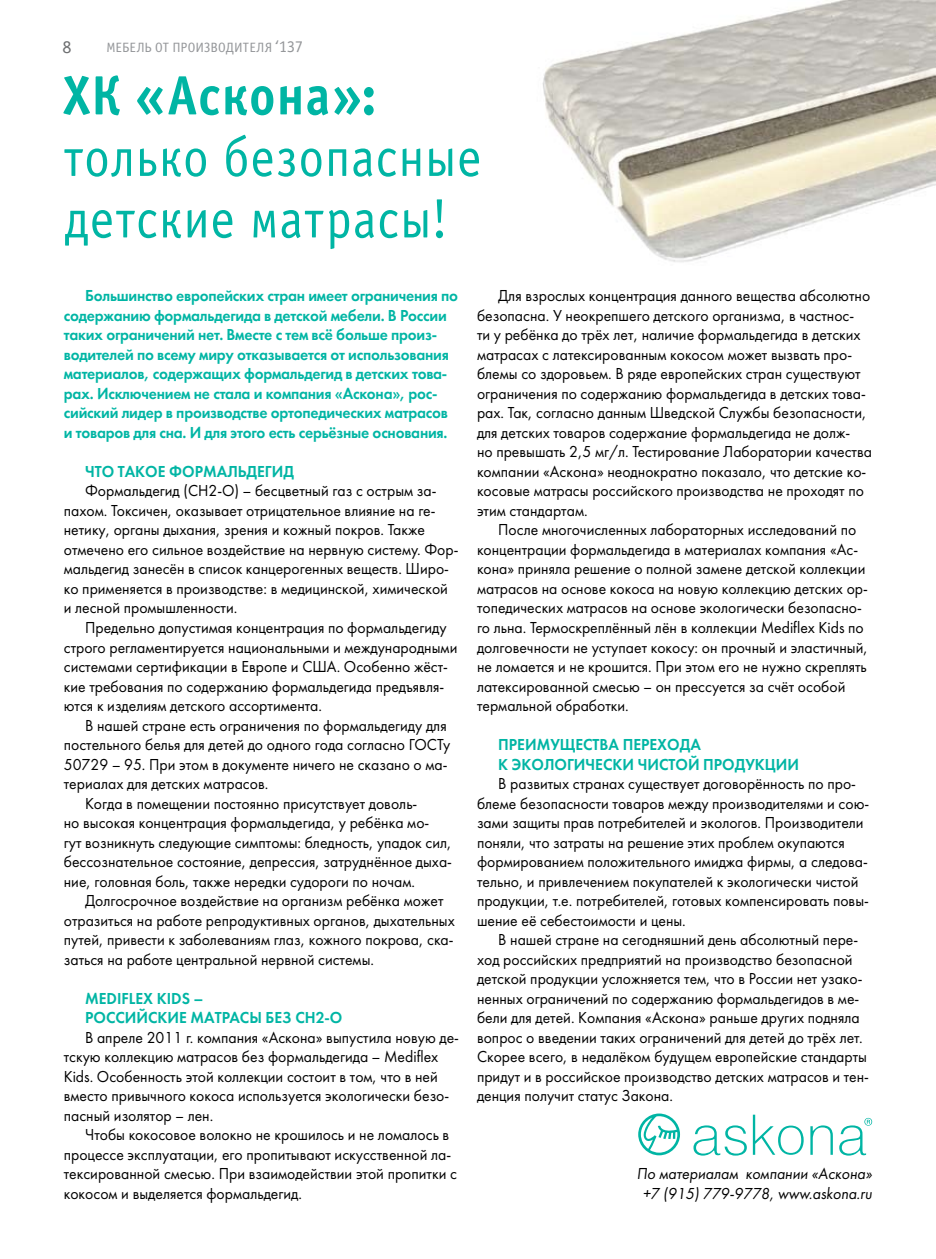
<style>
.page{position:relative;width:936px;height:1259px;background:#fff}
.page>*{position:absolute;margin:0;border:0;box-sizing:border-box;transform-origin:0 0}
.t1{font:55.5px/61.5px "Officina Sans Book C";letter-spacing:.015em;color:#00b5a4;scale:.92 1}
.t2{font:55.5px "Officina Sans Bold C";letter-spacing:.025em;color:#00b5a4;scale:.92 1}
.t3{font:16.5px/19.5px "Futura Book C";color:#000;scale:.95 1}
.t4{font:16.5px/19.5px "Futura Demi C";letter-spacing:-.015em;color:#00b5a4;scale:.95 1}
.t5{font:italic 16.5px/19.5px "Futura Book C";color:#000;text-align:center;scale:.95 1}
.t6{font:16.5px "Officina Sans Book C";color:#95979a}
.t7{font:13.5px "Officina Sans Book C";color:#95979a}
.s1{font-size:13.5px}
</style>
<div class="page">
<img style="left:542px;top:0;width:393px;height:262px">
<svg style="left:638px;top:1113px;width:42px;height:42px"></svg>
<svg style="left:693px;top:1125px;width:53px;height:30px"></svg>
<svg style="left:752px;top:1114px;width:51px;height:40px"></svg>
<svg style="left:810px;top:1125px;width:22px;height:29px"></svg>
<svg style="left:839px;top:1118px;width:33px;height:37px"></svg>
<p class="t7" style="left:106px;top:40px;width:136px">МЕБЕЛЬ ОТ ПРОИЗВОДител</p>
<p class="t6" style="left:264px;top:37px;width:40px"><span class="s1">я</span> ‘137</p>
<h1 class="t2" style="left:64px;top:64px;width:341px">ХК «Аскона»:</h1>
<h1 class="t1" style="left:64px;top:128px;width:455px">только безопасные детские матрасы!</h1>
<p class="t4" style="left:64px;top:286px;width:416px;text-indent:21px">БОЛЬШИНСТВО ЕВРОПЕЙСКИХ СТРАН ИМЕЕТ ОГРАНИЧЕНИЯ ПО СОДЕРЖАНИЮ ФОРМАЛЬДЕГИДА В ДЕТСКОЙ МЕБЕЛИ. В РОССИИ ТАКИХ ОГРАНИЧЕНИЙ НЕТ. ВМЕСТЕ С ТЕМ ВСЁ БОЛЬШЕ ПРОИЗ-ВОДИТЕЛЕЙ ПО ВСЕМУ МИРУ ОТКАЗЫВАЕТСЯ ОТ ИСПОЛЬЗОВАНИЯ МАТЕРИАЛОВ, СОДЕРЖАЩИХ ФОРМАЛЬДЕГИД В ДЕТСКИХ ТОВА-РАХ. ИСКЛЮЧЕНИЕМ НЕ СТАЛА И КОМПАНИЯ «АСКОНА», РОС-СИЙСКИЙ ЛИДЕР В ПРОИЗВОДСТВЕ ОРТОПЕДИЧЕСКИХ МАТРАСОВ И ТОВАРОВ ДЛЯ СНА. И ДЛЯ ЭТОГО ЕСТЬ СЕРЬЁЗНЫЕ ОСНОВАНИЯ.</p>
<p class="t4" style="left:85px;top:462px;width:221px">ЧТО ТАКОЕ ФОРМАЛЬДЕГИД</p>
<p class="t3" style="left:64px;top:481px;width:417px;text-indent:21px">Формальдегид (CH2-O) – бесцветный газ с острым за&shy;пахом. Токсичен, оказывает отрицательное влияние на ге&shy;нетику, органы дыхания, зрения и кожный покров. Также отмечено его сильное воздействие на нервную систему. Фор&shy;мальдегид занесён в список канцерогенных веществ. Широ&shy;ко применяется в производстве: в медицинской, химической и лесной промышленности.</p>
<p class="t3" style="left:64px;top:618px;width:416px;text-indent:21px">Предельно допустимая концентрация по формальдегиду строго регламентируется национальными и международными системами сертификации в Европе и США. Особенно жёст&shy;кие требования по содержанию формальдегида предъявля&shy;ются к изделиям детского ассортимента.</p>
<p class="t3" style="left:85px;top:715px;width:382px">В нашей стране есть ограничения по формальдегиду для</p>
<p class="t3" style="left:64px;top:735px;width:408px">постельного белья для детей до одного года согласно ГОСТу</p>
<p class="t3" style="left:64px;top:754px;width:405px">50729 – 95. При этом в документе ничего не сказано о ма-</p>
<p class="t3" style="left:64px;top:774px;width:217px">териалах для детских матрасов.</p>
<p class="t3" style="left:85px;top:793px;width:351px">Когда в помещении постоянно присутствует доволь-</p>
<p class="t3" style="left:64px;top:813px;width:386px">но высокая концентрация формальдегида, у ребёнка мо-</p>
<p class="t3" style="left:64px;top:832px;width:409px">гут возникнуть следующие симптомы: бледность, упадок сил,</p>
<p class="t3" style="left:64px;top:852px;width:410px">бессознательное состояние, депрессия, затруднённое дыха-</p>
<p class="t3" style="left:64px;top:871px;width:371px">ние, головная боль, также нередки судороги по ночам.</p>
<p class="t3" style="left:85px;top:891px;width:379px">Долгосрочное воздействие на организм ребёнка может</p>
<p class="t3" style="left:64px;top:910px;width:413px">отразиться на работе репродуктивных органов, дыхательных</p>
<p class="t3" style="left:64px;top:930px;width:412px">путей, привести к заболеваниям глаз, кожного покрова, ска-</p>
<p class="t3" style="left:64px;top:949px;width:328px">заться на работе центральной нервной системы.</p>
<p class="t4" style="left:85px;top:988px;width:272px">MEDIFLEX KIDS –<br>РОССИ ЙСКИ Е МАТРАСЫ БЕЗ CH2-O</p>
<p class="t3" style="left:64px;top:1027px;width:417px;text-indent:21px">В апреле 2011 г. компания «Аскона» выпустила новую де&shy;тскую коллекцию матрасов без формальдегида – Mediflex Kids. Особенность этой коллекции состоит в том, что в ней вместо привычного кокоса используется экологически безо&shy;пасный изолятор – лен.</p>
<p class="t3" style="left:64px;top:1125px;width:415px;text-indent:21px">Чтобы кокосовое волокно не крошилось и не ломалось в процессе эксплуатации, его пропитывают искусственной ла&shy;тексированной смесью. При взаимодействии этой пропитки с кокосом и выделяется формальдегид.</p>
<p class="t3" style="left:477px;top:286px;width:417px;text-indent:21px">Для взрослых концентрация данного вещества абсолютно безопасна. У неокрепшего детского организма, в частнос-<br>ти у ребёнка до трёх лет, наличие формальдегида в детских матрасах с латексированным кокосом может вызвать про&shy;блемы со здоровьем. В ряде европейских стран существуют ограничения по содержанию формальдегида в детских това&shy;рах. Так, согласно данным Шведской Службы безопасности, для детских товаров содержание формальдегида не долж-<br>но превышать 2,5 мг/л. Тестирование Лаборатории качества компании «Аскона» неоднократно показало, что детские ко&shy;косовые матрасы российского производства не проходят по этим стандартам.</p>
<p class="t3" style="left:477px;top:520px;width:413px;text-indent:21px">После многочисленных лабораторных исследований по концентрации формальдегида в материалах компания «Ас&shy;кона» приняла решение о полной замене детской коллекции матрасов на основе кокоса на новую коллекцию детских ор&shy;топедических матрасов на основе экологически безопасно&shy;го льна. Термоскреплённый лён в коллекции Mediflex Kids по долговечности не уступает кокосу: он прочный и эластичный, не ломается и не крошится. При этом его не нужно скреплять латексированной смесью – он прессуется за счёт особой термальной обработки.</p>
<p class="t4" style="left:498px;top:735px;width:304px">ПРЕИМУЩЕСТВА ПЕРЕХОДА<br>К ЭКОЛОГИЧ ЕСКИ ЧИ СТОЙ ПРОДУКЦИИ</p>
<p class="t3" style="left:477px;top:774px;width:414px;text-indent:21px">В развитых странах существует договорённость по про&shy;блеме безопасности товаров между производителями и сою&shy;зами защиты прав потребителей и экологов. Производители поняли, что затраты на решение этих проблем окупаются формированием положительного имиджа фирмы, а следова&shy;тельно, и привлечением покупателей к экологически чистой продукции, т.е. потребителей, готовых компенсировать повы&shy;шение её себестоимости и цены.</p>
<p class="t3" style="left:477px;top:930px;width:414px;text-indent:21px">В нашей стране на сегодняшний день абсолютный пере&shy;ход российских предприятий на производство безопасной детской продукции усложняется тем, что в России нет узако&shy;ненных ограничений по содержанию формальдегидов в ме&shy;бели для детей. Компания «Аскона» раньше других подняла вопрос о введении таких ограничений для детей до трёх лет.<br>Скорее всего, в недалёком будущем европейские стандарты придут и в российское производство детских матрасов и тен&shy;денция получит статус Закона.</p>
<p class="t5" style="left:636px;top:1164px;width:249px">По материалам компании «Аскона» +7 (915) 779-9778, www.askona.ru</p>
</div>
